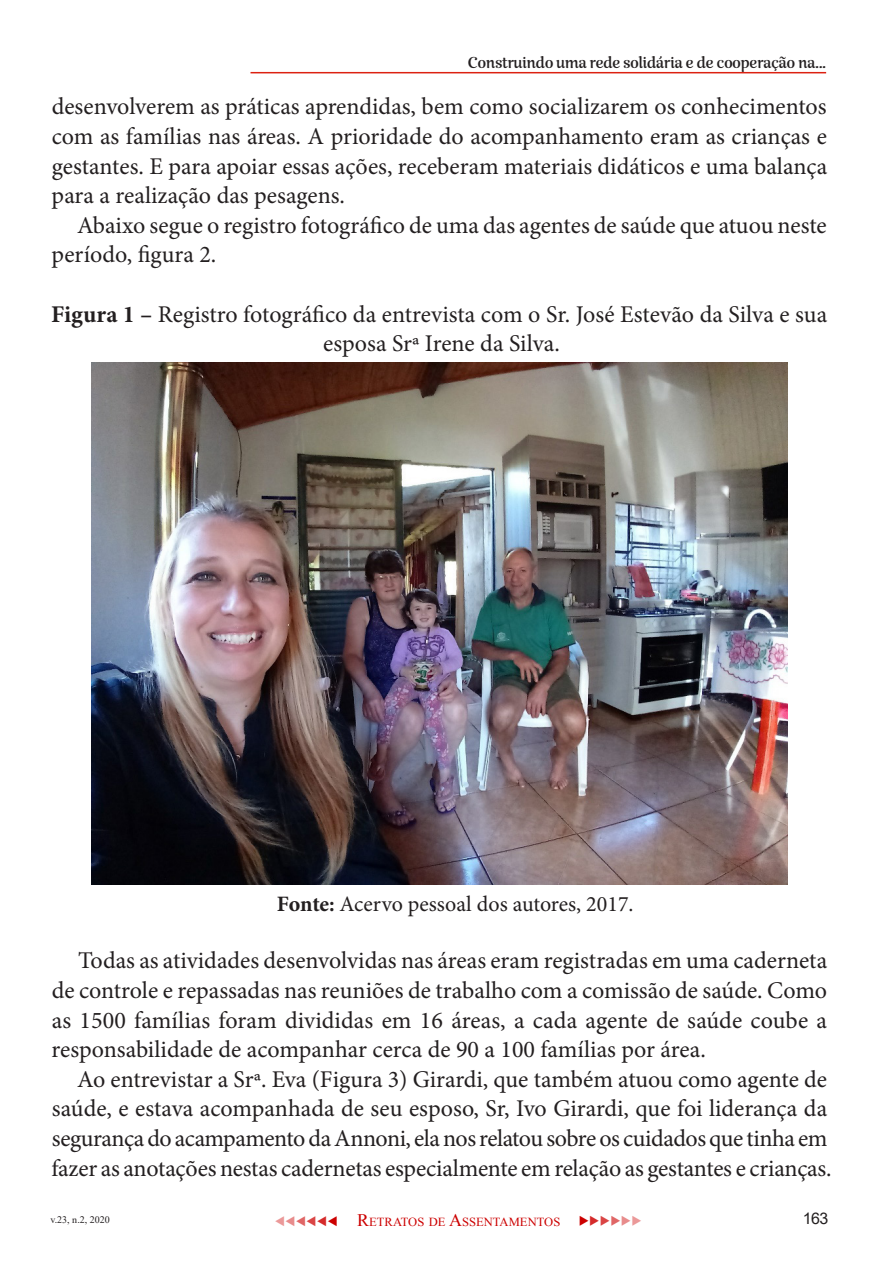
<style>
.page{position:relative;width:879px;height:1276px;background:#fff}
.page>*{position:absolute;margin:0;border:0;box-sizing:border-box;transform-origin:0 0}
.t1{font:24px/29.6px "Minion Pro";letter-spacing:-.005em;color:#231f20;text-align:justify}
.t2{font:22px "Minion Pro";color:#231f20}
.t3{font:16px "Rumba Large";color:#231f20}
.t4{font:16px "Arial";color:#231f20}
.t5{font:12.6px "Mongolian Baiti";color:#c00}
.t6{font:12px "Wingdings 3";color:#c00}
.t7{font:10px "Times New Roman";color:#231f20}
.s1{font-family:"Rumba Small"}
.s2{font-weight:700}
.s3{font-size:18px}
.s4{color:#d52b2b}
.s5{color:#da4545}
.s6{color:#e06666}
.s7{color:#e88c8c}
.s8{color:#eb9999}
</style>
<div class="page">
<hr style="left:250px;top:72px;width:576px;height:1px;background:#dc2111">
<img style="left:92px;top:363px;width:695px;height:521px">
<p class="t3" style="left:468px;top:53px;width:359px">Construindo uma rede solidária e de cooperação na<span class="s1">...</span></p>
<p class="t1" style="left:52px;top:92px;width:777px">desenvolverem as práticas aprendidas, bem como socializarem os conhecimentos com as famílias nas áreas. A prioridade do acompanhamento eram as crianças e gestantes. E para apoiar essas ações, receberam materiais didáticos e uma balança para a realização das pesagens.</p>
<p class="t1" style="left:52px;top:210px;width:776px;text-indent:25px">Abaixo segue o registro fotográfico de uma das agentes de saúde que atuou neste período, figura 2.</p>
<p class="t1" style="left:51px;top:299px;width:777px;text-align:center"><span class="s2">Figura 1 –</span> Registro fotográfico da entrevista com o Sr. José Estevão da Silva e sua esposa Srª Irene da Silva.</p>
<p class="t2" style="left:277px;top:889px;width:358px"><span class="s2">Fonte:</span> Acervo pessoal dos autores, 2017.</p>
<p class="t1" style="left:52px;top:946px;width:777px;text-indent:27px">Todas as atividades desenvolvidas nas áreas eram registradas em uma caderneta de controle e repassadas nas reuniões de trabalho com a comissão de saúde. Como as 1500 famílias foram divididas em 16 áreas, a cada agente de saúde coube a responsabilidade de acompanhar cerca de 90 a 100 famílias por área.</p>
<p class="t1" style="left:51px;top:1064px;width:781px;text-align:left;text-indent:26px">Ao entrevistar a Srª. Eva (Figura 3) Girardi, que também atuou como agente de saúde, e estava acompanhada de seu esposo, Sr, Ivo Girardi, que foi liderança da segurança do acampamento da Annoni, ela nos relatou sobre os cuidados que tinha em fazer as anotações nestas cadernetas especialmente em relação as gestantes e crianças.</p>
<p class="t7" style="left:50px;top:1213px;width:61px">v.23, n.2, 2020</p>
<p class="t5" style="left:357px;top:1214px;width:205px"><span class="s3">R</span>ETRATOS DE <span class="s3">A</span>SSENTAMENTOS</p>
<p class="t6" style="left:579px;top:1213px;width:65px">◆<span class="s4">◆</span><span class="s5">◆</span><span class="s6">◆</span><span class="s7">◆</span><span class="s8">◆</span></p>
<p class="t4" style="left:802px;top:1207px;width:27px">163</p>
<p class="t6" style="left:338px;top:1227px;width:65px;rotate:-180deg">◆<span class="s4">◆</span><span class="s5">◆</span><span class="s6">◆</span><span class="s7">◆</span><span class="s8">◆</span></p>
</div>
